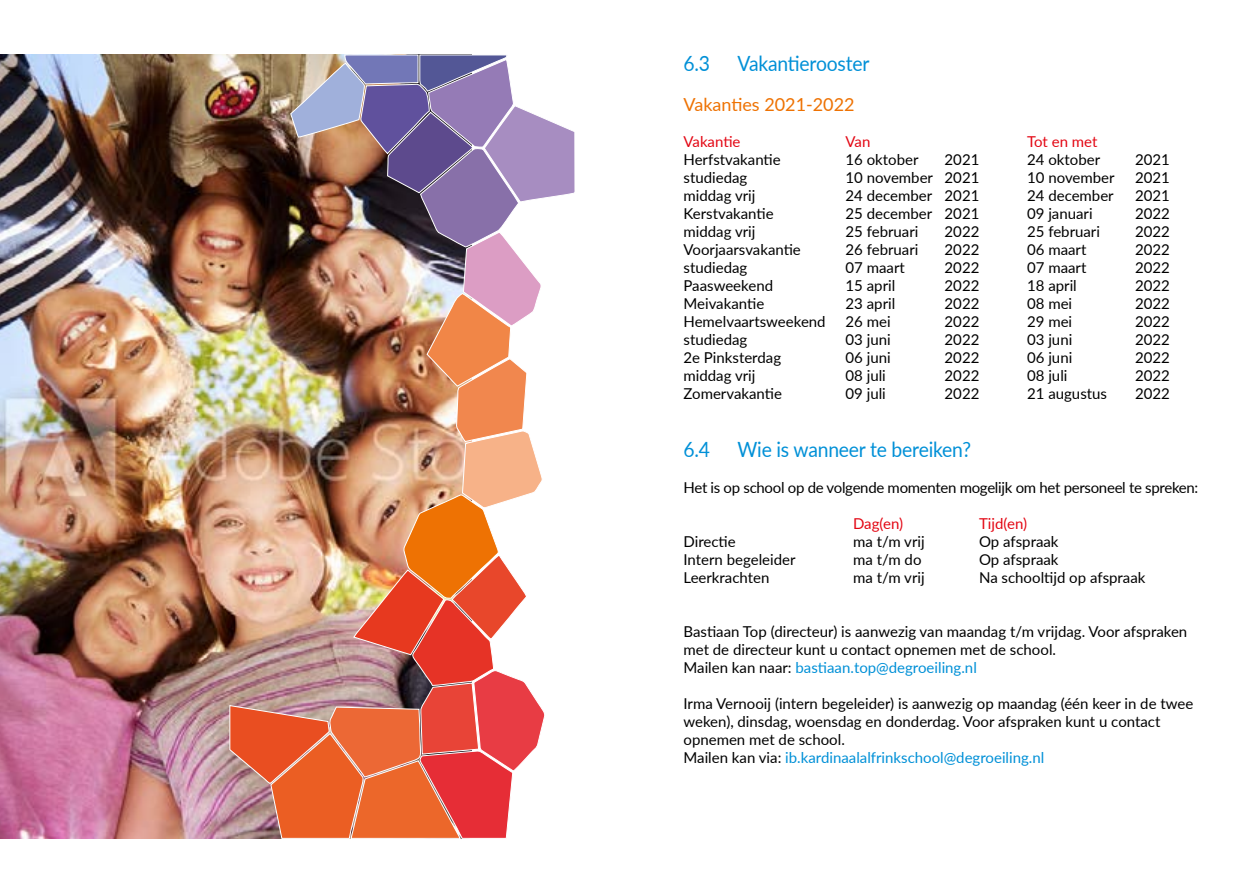
<style>
.page{position:relative;width:1259px;height:893px;background:#fff}
.page>*{position:absolute;margin:0;border:0;box-sizing:border-box;transform-origin:0 0}
.t1{font:21px "Lato";letter-spacing:-.01em;color:#0090d7;scale:.92 1}
.t2{font:18px "Lato";color:#ee7203}
.t3{font:15px/18px "Lato";color:#000}
.t4{font:15px "Lato";letter-spacing:-.02em;color:#000}
.t5{font:15px "Lato";color:#e30613}
.s1{color:#0090d7}
</style>
<div class="page">
<img style="left:0;top:55px;width:228px;height:784px">
<img style="left:228px;top:54px;width:347px;height:785px">
<h1 class="t1" style="left:683px;top:48px;width:30px">6.3</h1>
<h1 class="t1" style="left:737px;top:48px;width:145px">Vakantierooster</h1>
<p class="t2" style="left:683px;top:91px;width:173px">Vakanties 2021-2022</p>
<p class="t5" style="left:683px;top:130px;width:59px">Vakantie</p>
<p class="t5" style="left:845px;top:130px;width:26px">Van</p>
<p class="t5" style="left:1027px;top:130px;width:72px">Tot en met</p>
<p class="t3" style="left:683px;top:149px;width:99px">Herfstvakantie</p>
<p class="t3" style="left:845px;top:149px;width:74px">16 oktober</p>
<p class="t3" style="left:944px;top:149px;width:36px">2021</p>
<p class="t3" style="left:1027px;top:149px;width:74px">24 oktober</p>
<p class="t3" style="left:1135px;top:149px;width:36px">2021</p>
<p class="t3" style="left:683px;top:167px;width:65px">studiedag</p>
<p class="t3" style="left:845px;top:167px;width:135px">10 november 2021</p>
<p class="t3" style="left:1027px;top:167px;width:89px">10 november</p>
<p class="t3" style="left:1135px;top:167px;width:36px">2021</p>
<p class="t3" style="left:683px;top:185px;width:73px">middag vrij</p>
<p class="t3" style="left:845px;top:185px;width:135px">24 december 2021</p>
<p class="t3" style="left:1027px;top:185px;width:88px">24 december</p>
<p class="t3" style="left:1135px;top:185px;width:36px">2021</p>
<p class="t3" style="left:683px;top:203px;width:92px">Kerstvakantie</p>
<p class="t3" style="left:845px;top:203px;width:135px">25 december 2021</p>
<p class="t3" style="left:1027px;top:203px;width:67px">09 januari</p>
<p class="t3" style="left:1135px;top:203px;width:36px">2022</p>
<p class="t3" style="left:683px;top:221px;width:73px">middag vrij</p>
<p class="t3" style="left:845px;top:221px;width:74px">25 februari</p>
<p class="t3" style="left:944px;top:221px;width:36px">2022</p>
<p class="t3" style="left:1027px;top:221px;width:74px">25 februari</p>
<p class="t3" style="left:1135px;top:221px;width:36px">2022</p>
<p class="t3" style="left:683px;top:239px;width:119px">Voorjaarsvakantie</p>
<p class="t3" style="left:845px;top:239px;width:74px">26 februari</p>
<p class="t3" style="left:944px;top:239px;width:36px">2022</p>
<p class="t3" style="left:1027px;top:239px;width:61px">06 maart</p>
<p class="t3" style="left:1135px;top:239px;width:36px">2022</p>
<p class="t3" style="left:683px;top:257px;width:65px">studiedag</p>
<p class="t3" style="left:845px;top:257px;width:61px">07 maart</p>
<p class="t3" style="left:944px;top:257px;width:36px">2022</p>
<p class="t3" style="left:1027px;top:257px;width:61px">07 maart</p>
<p class="t3" style="left:1135px;top:257px;width:36px">2022</p>
<p class="t3" style="left:683px;top:275px;width:91px">Paasweekend</p>
<p class="t3" style="left:845px;top:275px;width:51px">15 april</p>
<p class="t3" style="left:944px;top:275px;width:36px">2022</p>
<p class="t3" style="left:1027px;top:275px;width:51px">18 april</p>
<p class="t3" style="left:1135px;top:275px;width:36px">2022</p>
<p class="t3" style="left:683px;top:293px;width:82px">Meivakantie</p>
<p class="t3" style="left:845px;top:293px;width:51px">23 april</p>
<p class="t3" style="left:944px;top:293px;width:36px">2022</p>
<p class="t3" style="left:1027px;top:293px;width:47px">08 mei</p>
<p class="t3" style="left:1135px;top:293px;width:36px">2022</p>
<p class="t3" style="left:683px;top:311px;width:144px">Hemelvaartsweekend</p>
<p class="t3" style="left:845px;top:311px;width:47px">26 mei</p>
<p class="t3" style="left:944px;top:311px;width:36px">2022</p>
<p class="t3" style="left:1027px;top:311px;width:47px">29 mei</p>
<p class="t3" style="left:1135px;top:311px;width:36px">2022</p>
<p class="t3" style="left:683px;top:329px;width:65px">studiedag</p>
<p class="t3" style="left:845px;top:329px;width:47px">03 juni</p>
<p class="t3" style="left:944px;top:329px;width:36px">2022</p>
<p class="t3" style="left:1027px;top:329px;width:47px">03 juni</p>
<p class="t3" style="left:1135px;top:329px;width:36px">2022</p>
<p class="t3" style="left:683px;top:347px;width:99px">2e Pinksterdag</p>
<p class="t3" style="left:845px;top:347px;width:47px">06 juni</p>
<p class="t3" style="left:944px;top:347px;width:36px">2022</p>
<p class="t3" style="left:1027px;top:347px;width:47px">06 juni</p>
<p class="t3" style="left:1135px;top:347px;width:36px">2022</p>
<p class="t3" style="left:683px;top:365px;width:73px">middag vrij</p>
<p class="t3" style="left:845px;top:365px;width:42px">08 juli</p>
<p class="t3" style="left:944px;top:365px;width:36px">2022</p>
<p class="t3" style="left:1027px;top:365px;width:42px">08 juli</p>
<p class="t3" style="left:1135px;top:365px;width:36px">2022</p>
<p class="t3" style="left:683px;top:383px;width:100px">Zomervakantie</p>
<p class="t3" style="left:845px;top:383px;width:42px">09 juli</p>
<p class="t3" style="left:944px;top:383px;width:36px">2022</p>
<p class="t3" style="left:1027px;top:383px;width:81px">21 augustus</p>
<p class="t3" style="left:1135px;top:383px;width:36px">2022</p>
<h1 class="t1" style="left:683px;top:434px;width:30px">6.4</h1>
<h1 class="t1" style="left:737px;top:434px;width:255px">Wie is wanneer te bereiken?</h1>
<p class="t4" style="left:683px;top:477px;width:516px">Het is op school op de volgende momenten mogelijk om het personeel te spreken:</p>
<p class="t5" style="left:853px;top:513px;width:52px">Dag(en)</p>
<p class="t5" style="left:979px;top:513px;width:49px">Tijd(en)</p>
<p class="t3" style="left:683px;top:532px;width:54px">Directie</p>
<p class="t3" style="left:853px;top:532px;width:73px">ma t/m vrij</p>
<p class="t3" style="left:979px;top:532px;width:81px">Op afspraak</p>
<p class="t3" style="left:683px;top:550px;width:114px">Intern begeleider</p>
<p class="t3" style="left:853px;top:550px;width:70px">ma t/m do</p>
<p class="t3" style="left:979px;top:550px;width:81px">Op afspraak</p>
<p class="t3" style="left:683px;top:568px;width:87px">Leerkrachten</p>
<p class="t3" style="left:853px;top:568px;width:73px">ma t/m vrij</p>
<p class="t3" style="left:979px;top:568px;width:168px">Na schooltijd op afspraak</p>
<p class="t3" style="left:683px;top:622px;width:505px">Bastiaan Top (directeur) is aanwezig van maandag t/m vrijdag. Voor afspraken met de directeur kunt u contact opnemen met de school.<br>Mailen kan naar: <span class="s1">bastiaan.top@degroeiling.nl</span></p>
<p class="t3" style="left:683px;top:694px;width:511px">Irma Vernooij (intern begeleider) is aanwezig op maandag (één keer in de twee weken), dinsdag, woensdag en donderdag. Voor afspraken kunt u contact opnemen met de school.<br>Mailen kan via: <span class="s1">ib.kardinaalalfrinkschool@degroeiling.nl</span></p>
</div>
